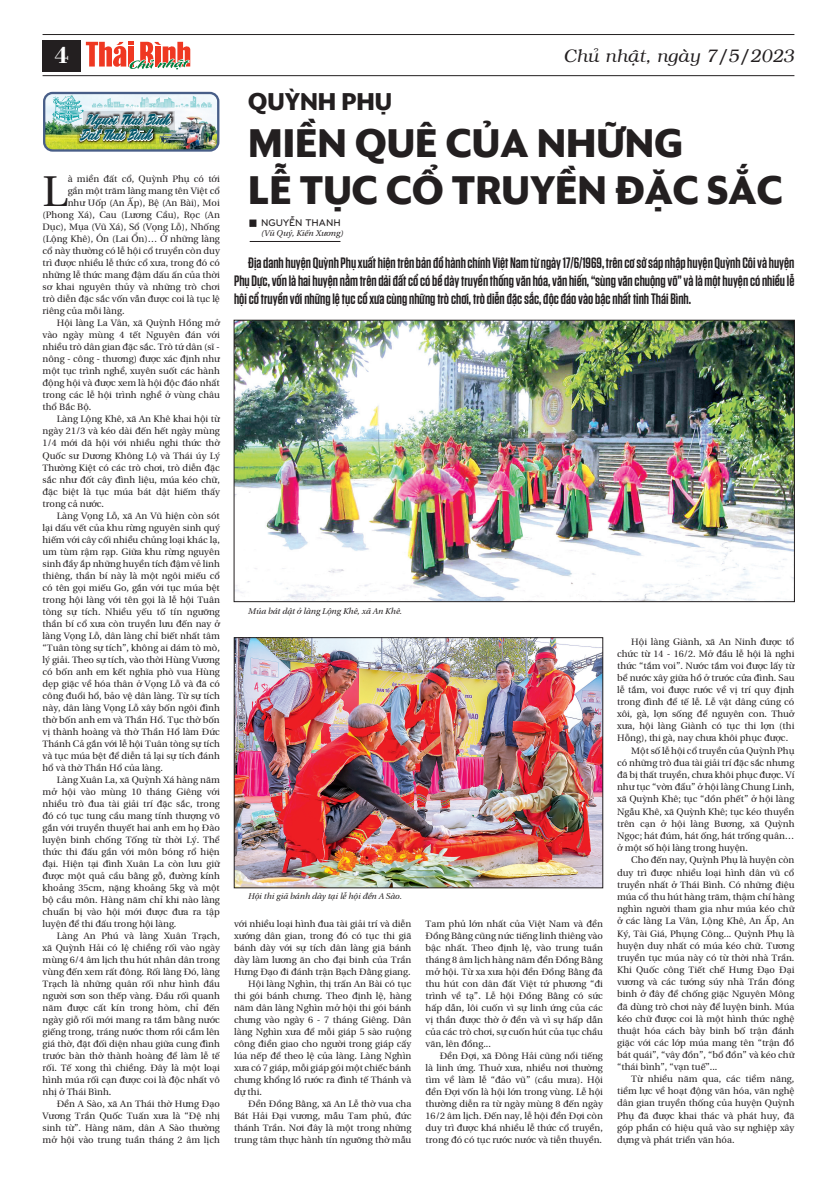
<style>
.page{position:relative;width:837px;height:1177px;background:#fff}
.page>*{position:absolute;margin:0;border:0;box-sizing:border-box;transform-origin:0 0}
.Body{font:44.2px "BHD utopia Long";color:#231f20}
.Body-2{font:700 39.5px "SVN Sanomat Sans";color:#231f20}
.Body-3{font:700 24px "SVN Sanomat Sans";color:#231f20}
.t1{font:24px "VNI Bodon Bold";color:#fff}
.t2{font:italic 18px "VNI";color:#231f20}
.Sapo{font:600 15px/18px "SVN Tungsten";color:#231f20;text-align:justify}
.t3{font:12.4px/15.3px "FZ SG Brotha Script";color:#00556a}
.Ten_tac_gia{font:10px "UTM Bryant LG Bold";color:#231f20}
.Body-4{font:9.5px/12px "BHD utopia Long";color:#231f20;text-align:justify}
.Chu_thich_anh{font:8.5px "BHD Utopia Italic long Italic";color:#231f20}
</style>
<div class="page">
<hr style="left:43px;top:34px;width:751px;height:1px;background:#231f20">
<hr style="left:43px;top:75px;width:751px;height:1px;background:#231f20">
<div style="left:43px;top:40px;width:38px;height:31px;background:#231f20"></div>
<svg style="left:86px;top:42px;width:105px;height:35px"></svg>
<img style="left:44px;top:93px;width:174px;height:56px">
<div style="left:43px;top:92px;width:176px;height:60px;border:2px solid #485e88;border-radius:8px"></div>
<img style="left:52px;top:95px;width:159px;height:54px">
<div style="left:249px;top:220px;width:7px;height:6px;background:#231f20;border:1px solid #231f20"></div>
<hr style="left:249px;top:241px;width:91px;height:1px;background:#231f20">
<img style="left:236px;top:322px;width:556px;height:277px">
<div style="left:234px;top:320px;width:560px;height:281px;border:1px solid #231f20"></div>
<img style="left:236px;top:639px;width:364px;height:247px">
<div style="left:234px;top:637px;width:368px;height:251px;border:1px solid #231f20"></div>
<p class="t1" style="left:54px;top:37px;width:16px">4</p>
<p class="t2" style="left:563px;top:43px;width:232px">Chuû nhaät, ngaøy 7/5/2023</p>
<p class="t3" style="left:79px;top:112px;width:91px;text-indent:6px">Người Thái Bình<br>Đất Thái Bình</p>
<p class="Body" style="left:43px;top:158px;width:27px">L</p>
<p class="Body-4" style="left:68px;top:172px;width:154px">à miền đất cổ, Quỳnh Phụ có tới</p>
<p class="Body-4" style="left:68px;top:184px;width:154px">gần một trăm làng mang tên Việt cổ</p>
<p class="Body-4" style="left:68px;top:196px;width:154px">như Uốp (An Ấp), Bệ (An Bài), Moi</p>
<p class="Body-4" style="left:43px;top:208px;width:179px">(Phong Xá), Cau (Lương Cầu), Rọc (An</p>
<p class="Body-4" style="left:43px;top:220px;width:179px">Dục), Mụa (Vũ Xá), Sổ (Vọng Lỗ), Nhống</p>
<p class="Body-4" style="left:43px;top:232px;width:179px">(Lộng Khê), Ón (Lai Ổn)… Ở những làng</p>
<p class="Body-4" style="left:43px;top:244px;width:179px">cổ này thường có lễ hội cổ truyền còn duy</p>
<p class="Body-4" style="left:43px;top:256px;width:179px">trì được nhiều lễ thức cổ xưa, trong đó có</p>
<p class="Body-4" style="left:43px;top:268px;width:179px">những lễ thức mang đậm dấu ấn của thời</p>
<p class="Body-4" style="left:43px;top:280px;width:179px">sơ khai nguyên thủy và những trò chơi</p>
<p class="Body-4" style="left:43px;top:292px;width:179px">trò diễn đặc sắc vốn vẫn được coi là tục lệ</p>
<p class="Body-4" style="left:43px;top:304px;width:83px">riêng của mỗi làng.</p>
<p class="Body-4" style="left:43px;top:316px;width:179px;text-indent:14px">Hội làng La Vân, xã Quỳnh Hồng mở vào ngày mùng 4 tết Nguyên đán với nhiều trò dân gian đặc sắc. Trò tứ dân (sĩ - nông - công - thương) được xác định như một tục trình nghề, xuyên suốt các hành động hội và được xem là hội độc đáo nhất trong các lễ hội trình nghề ở vùng châu thổ Bắc Bộ.</p>
<p class="Body-4" style="left:43px;top:412px;width:179px;text-indent:14px">Làng Lộng Khê, xã An Khê khai hội từ ngày 21/3 và kéo dài đến hết ngày mùng 1/4 mới dã hội với nhiều nghi thức thờ Quốc sư Dương Không Lộ và Thái úy Lý Thường Kiệt có các trò chơi, trò diễn đặc sắc như đốt cây đình liệu, múa kéo chữ, đặc biệt là tục múa bát dật hiếm thấy trong cả nước.</p>
<p class="Body-4" style="left:43px;top:508px;width:179px;text-indent:14px">Làng Vọng Lỗ, xã An Vũ hiện còn sót lại dấu vết của khu rừng nguyên sinh quý hiếm với cây cối nhiều chủng loại khác lạ, um tùm rậm rạp. Giữa khu rừng nguyên sinh đầy ắp những huyền tích đậm vẻ linh thiêng, thần bí này là một ngôi miếu cổ có tên gọi miếu Go, gắn với tục múa bệt trong hội làng với tên gọi là lễ hội Tuân tòng sự tích. Nhiều yếu tố tín ngưỡng thần bí cổ xưa còn truyền lưu đến nay ở làng Vọng Lỗ, dân làng chỉ biết nhất tâm “Tuân tòng sự tích”, không ai dám tò mò, lý giải. Theo sự tích, vào thời Hùng Vương có bốn anh em kết nghĩa phò vua Hùng dẹp giặc về hóa thân ở Vọng Lỗ và đã có công đuổi hổ, bảo vệ dân làng. Từ sự tích này, dân làng Vọng Lỗ xây bốn ngôi đình thờ bốn anh em và Thần Hổ. Tục thờ bốn vị thành hoàng và thờ Thần Hổ làm Đức Thánh Cả gắn với lễ hội Tuân tòng sự tích và tục múa bệt để diễn tả lại sự tích đánh hổ và thờ Thần Hổ của làng.</p>
<p class="Body-4" style="left:43px;top:772px;width:179px;text-indent:14px">Làng Xuân La, xã Quỳnh Xá hàng năm mở hội vào mùng 10 tháng Giêng với nhiều trò đua tài giải trí đặc sắc, trong đó có tục tung cầu mang tính thượng võ gắn với truyền thuyết hai anh em họ Đào luyện binh chống Tống từ thời Lý. Thể thức thi đấu gần với môn bóng rổ hiện đại. Hiện tại đình Xuân La còn lưu giữ được một quả cầu bằng gỗ, đường kính khoảng 35cm, nặng khoảng 5kg và một bộ cầu môn. Hàng năm chỉ khi nào làng chuẩn bị vào hội mới được đưa ra tập luyện để thi đấu trong hội làng.</p>
<p class="Body-4" style="left:43px;top:928px;width:179px;text-indent:14px">Làng An Phú và làng Xuân Trạch, xã Quỳnh Hải có lệ chiềng rối vào ngày mùng 6/4 âm lịch thu hút nhân dân trong vùng đến xem rất đông. Rối làng Đó, làng Trạch là những quân rối như hình đầu người sơn son thếp vàng. Đầu rối quanh năm được cất kín trong hòm, chỉ đến ngày giỗ rối mới mang ra tắm bằng nước giếng trong, tráng nước thơm rồi cắm lên giá thờ, đặt đối diện nhau giữa cung đình trước bàn thờ thành hoàng để làm lễ tế rối. Tế xong thì chiềng. Đây là một loại hình múa rối cạn được coi là độc nhất vô nhị ở Thái Bình.</p>
<p class="Body-4" style="left:43px;top:1096px;width:179px;text-indent:14px">Đền A Sào, xã An Thái thờ Hưng Đạo Vương Trần Quốc Tuấn xưa là “Đệ nhị sinh từ”. Hàng năm, dân A Sào thường mở hội vào trung tuần tháng 2 âm lịch</p>
<p class="Body-3" style="left:248px;top:83px;width:145px">QUỲNH PHỤ</p>
<p class="Body-2" style="left:248px;top:112px;width:436px">MIỀN QUÊ CỦA NHỮNG</p>
<p class="Body-2" style="left:248px;top:159px;width:536px">LỄ TỤC CỔ TRUYỀN ĐẶC SẮC</p>
<p class="Ten_tac_gia" style="left:261px;top:216px;width:81px">NGUYỄN THANH</p>
<p class="Chu_thich_anh" style="left:261px;top:226px;width:84px">(Vũ Quý, Kiến Xương)</p>
<p class="Sapo" style="left:234px;top:253px;width:561px;text-indent:14px">Địa danh huyện Quỳnh Phụ xuất hiện trên bản đồ hành chính Việt Nam từ ngày 17/6/1969, trên cơ sở sáp nhập huyện Quỳnh Côi và huyện Phụ Dực, vốn là hai huyện nằm trên dải đất cổ có bề dày truyền thống văn hóa, văn hiến, “sùng văn chuộng võ” và là một huyện có nhiều lễ hội cổ truyền với những lệ tục cổ xưa cùng những trò chơi, trò diễn đặc sắc, độc đáo vào bậc nhất tỉnh Thái Bình.</p>
<p class="Chu_thich_anh" style="left:248px;top:604px;width:155px">Múa bát dật ở làng Lộng Khê, xã An Khê.</p>
<p class="Chu_thich_anh" style="left:248px;top:888px;width:155px">Hội thi giã bánh dày tại lễ hội đền A Sào.</p>
<p class="Body-4" style="left:234px;top:916px;width:179px">với nhiều loại hình đua tài giải trí và diễn xướng dân gian, trong đó có tục thi giã bánh dày với sự tích dân làng giã bánh dày làm lương ăn cho đại binh của Trần Hưng Đạo đi đánh trận Bạch Đằng giang.</p>
<p class="Body-4" style="left:234px;top:976px;width:179px;text-indent:14px">Hội làng Nghìn, thị trấn An Bài có tục thi gói bánh chưng. Theo định lệ, hàng năm dân làng Nghìn mở hội thi gói bánh chưng vào ngày 6 - 7 tháng Giêng. Dân làng Nghìn xưa để mỗi giáp 5 sào ruộng công điền giao cho người trong giáp cấy lúa nếp để theo lệ của làng. Làng Nghìn xưa có 7 giáp, mỗi giáp gói một chiếc bánh chưng khổng lồ rước ra đình tế Thánh và dự thi.</p>
<p class="Body-4" style="left:234px;top:1096px;width:179px;text-indent:14px">Đền Đồng Bằng, xã An Lễ thờ vua cha Bát Hải Đại vương, mẫu Tam phủ, đức thánh Trần. Nơi đây là một trong những trung tâm thực hành tín ngưỡng thờ mẫu</p>
<p class="Body-4" style="left:425px;top:916px;width:179px">Tam phủ lớn nhất của Việt Nam và đền Đồng Bằng cũng nức tiếng linh thiêng vào bậc nhất. Theo định lệ, vào trung tuần tháng 8 âm lịch hàng năm đền Đồng Bằng mở hội. Từ xa xưa hội đền Đồng Bằng đã thu hút con dân đất Việt tứ phương “đi trình về tạ”. Lễ hội Đồng Bằng có sức hấp dẫn, lôi cuốn vì sự linh ứng của các vị thần được thờ ở đền và vì sự hấp dẫn của các trò chơi, sự cuốn hút của tục chầu văn, lên đồng...</p>
<p class="Body-4" style="left:425px;top:1048px;width:179px;text-indent:14px">Đền Đợi, xã Đông Hải cũng nổi tiếng là linh ứng. Thuở xưa, nhiều nơi thường tìm về làm lễ “đảo vũ” (cầu mưa). Hội đền Đợi vốn là hội lớn trong vùng. Lễ hội thường diễn ra từ ngày mùng 8 đến ngày 16/2 âm lịch. Đến nay, lễ hội đền Đợi còn duy trì được khá nhiều lễ thức cổ truyền, trong đó có tục rước nước và tiễn thuyền.</p>
<p class="Body-4" style="left:617px;top:634px;width:179px;text-indent:14px">Hội làng Giành, xã An Ninh được tổ chức từ 14 - 16/2. Mở đầu lễ hội là nghi thức “tắm voi”. Nước tắm voi được lấy từ bể nước xây giữa hồ ở trước cửa đình. Sau lễ tắm, voi được rước về vị trí quy định trong đình để tế lễ. Lễ vật dâng cúng có xôi, gà, lợn sống để nguyên con. Thuở xưa, hội làng Giành có tục thi lợn (thi Hỗng), thi gà, nay chưa khôi phục được.</p>
<p class="Body-4" style="left:617px;top:743px;width:179px;text-indent:14px">Một số lễ hội cổ truyền của Quỳnh Phụ có những trò đua tài giải trí đặc sắc nhưng đã bị thất truyền, chưa khôi phục được. Ví như tục “vờn đẩu” ở hội làng Chung Linh, xã Quỳnh Khê; tục “dồn phết” ở hội làng Ngẫu Khê, xã Quỳnh Khê; tục kéo thuyền trên cạn ở hội làng Bương, xã Quỳnh Ngọc; hát đúm, hát ống, hát trống quân… ở một số hội làng trong huyện.</p>
<p class="Body-4" style="left:617px;top:853px;width:179px;text-indent:14px">Cho đến nay, Quỳnh Phụ là huyện còn duy trì được nhiều loại hình dân vũ cổ truyền nhất ở Thái Bình. Có những điệu múa cổ thu hút hàng trăm, thậm chí hàng nghìn người tham gia như múa kéo chữ ở các làng La Vân, Lộng Khê, An Ấp, An Ký, Tài Giá, Phụng Công... Quỳnh Phụ là huyện duy nhất có múa kéo chữ. Tương truyền tục múa này có từ thời nhà Trần.<br>Khi Quốc công Tiết chế Hưng Đạo Đại vương và các tướng súy nhà Trần đóng binh ở đây để chống giặc Nguyên Mông đã dùng trò chơi này để luyện binh. Múa kéo chữ được coi là một hình thức nghệ thuật hóa cách bày binh bố trận đánh giặc với các lớp múa mang tên “trận đồ bát quái”, “vây đồn”, “bổ đồn” và kéo chữ “thái bình”, “vạn tuế”...</p>
<p class="Body-4" style="left:617px;top:1072px;width:179px;text-indent:14px">Từ nhiều năm qua, các tiềm năng, tiềm lực về hoạt động văn hóa, văn nghệ dân gian truyền thống của huyện Quỳnh Phụ đã được khai thác và phát huy, đã góp phần có hiệu quả vào sự nghiệp xây dựng và phát triển văn hóa.</p>
</div>
